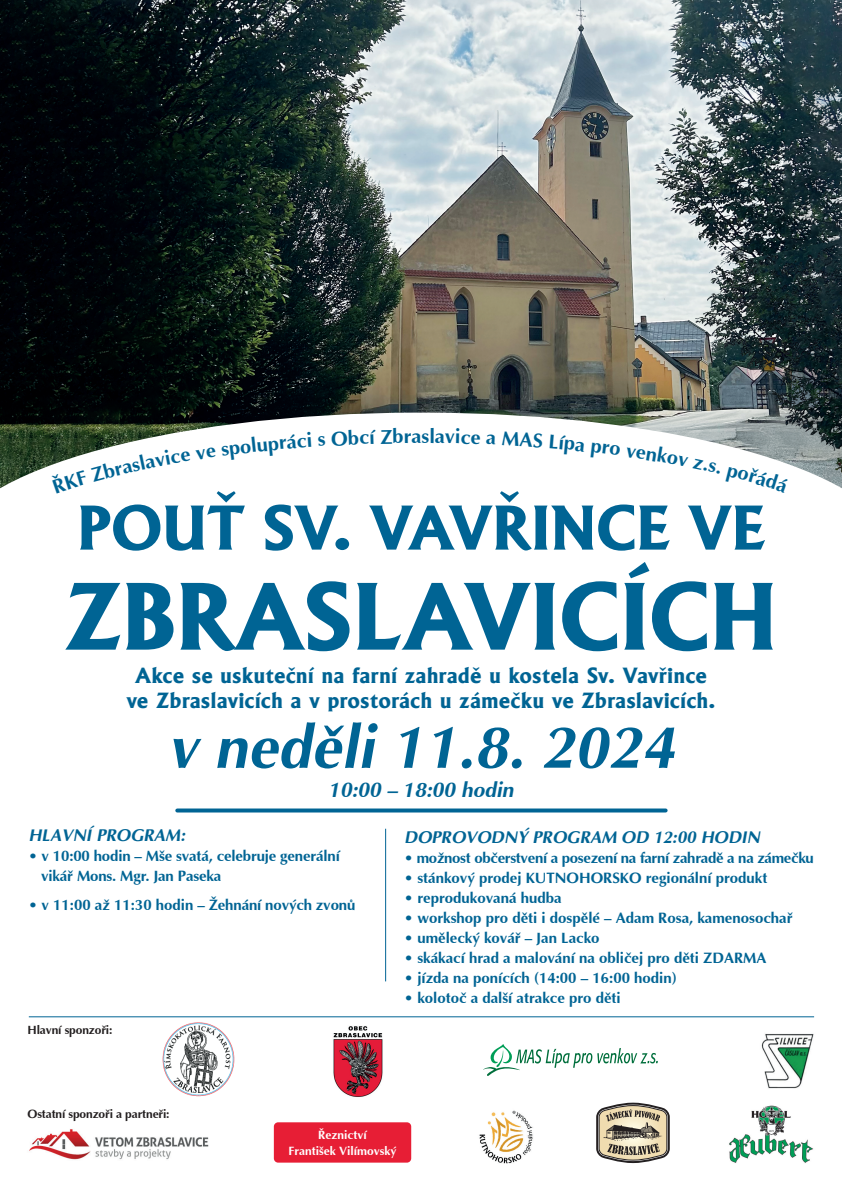
<style>
.page{position:relative;width:842px;height:1191px;background:#fff}
.page>*{position:absolute;margin:0;border:0;box-sizing:border-box;transform-origin:0 0}
.t1{font:700 100px "Albius TOT";letter-spacing:-.025em;color:#006494}
.t2{font:700 66px "Albius TOT";letter-spacing:-.025em;color:#006494}
.t3{font:italic 60px "Ottawa CE Bold";color:#006494}
.t4{font:700 23px/25px "Albius TOT";color:#006494;text-align:center}
.t5{font:italic 21px "Ottawa CE Bold";color:#006494}
.t6{font:20px "Ottawa CE Bold";color:#006494}
.t7{font:italic 17px "Ottawa CE Bold";color:#006494}
.t8{font:15px/20px "Ottawa CE Bold";color:#006494}
.t9{font:15px "Ottawa CE Bold";letter-spacing:-.02em;color:#006494}
.t10{font:12px "Ottawa CE Bold";letter-spacing:-.01em;color:#231f20}
.t11{font:12px/16px "Ottawa CE Bold";color:#fff;text-align:center}
</style>
<div class="page">
<img style="left:0;top:0;width:842px;height:412px">
<img style="left:150px;top:1017px;width:99px;height:80px">
<svg style="left:0;top:412px;width:842px;height:77px"></svg>
<svg style="left:483px;top:1044px;width:175px;height:32px"></svg>
<img style="left:333px;top:1026px;width:50px;height:71px">
<img style="left:479px;top:1110px;width:54px;height:54px">
<hr style="left:29px;top:1016px;width:785px;height:1px;background:#006494">
<hr style="left:385px;top:828px;width:1px;height:153px;background:#006494">
<svg style="left:177px;top:808px;width:489px;height:4px;background:#2077a1"></svg>
<img style="left:729px;top:1105px;width:85px;height:58px">
<div style="left:274px;top:1122px;width:137px;height:40px;background:#e71e35;border-radius:4px"></div>
<img style="left:29px;top:1129px;width:180px;height:31px">
<svg style="left:596px;top:1102px;width:74px;height:61px;background:#ada38f"></svg>
<img style="left:761px;top:1034px;width:53px;height:55px">
<svg style="left:51px;top:432px;width:275px;height:57px"></svg>
<svg style="left:332px;top:428px;width:79px;height:18px"></svg>
<svg style="left:435px;top:428px;width:61px;height:17px"></svg>
<svg style="left:502px;top:431px;width:41px;height:17px"></svg>
<svg style="left:550px;top:434px;width:35px;height:21px"></svg>
<svg style="left:591px;top:442px;width:29px;height:16px"></svg>
<svg style="left:626px;top:447px;width:94px;height:27px"></svg>
<svg style="left:726px;top:466px;width:63px;height:23px"></svg>
<h3 class="t6" style="left:412px;top:424px;width:25px">asl</h3>
<p class="t2" style="left:76px;top:490px;width:691px">POUŤ SV. VAVŘINCE VE</p>
<p class="t1" style="left:63px;top:559px;width:717px">ZBRASLAVICÍCH</p>
<p class="t4" style="left:126px;top:662px;width:591px">Akce se uskuteční na farní zahradě u kostela Sv. Vavřince ve Zbraslavicích a v prostorách u zámečku ve Zbraslavicích.</p>
<p class="t3" style="left:167px;top:709px;width:509px">v neděli 11.8. 2024</p>
<p class="t5" style="left:328px;top:776px;width:187px">10:00 – 18:00 hodin</p>
<p class="t7" style="left:404px;top:826px;width:357px">DOPROVODNÝ PROGRAM OD 12:00 HODIN</p>
<p class="t9" style="left:404px;top:848px;width:411px">• možnost občerstvení a posezení na farní zahradě a na zámečku</p>
<p class="t8" style="left:404px;top:867px;width:365px">• stánkový prodej KUTNOHORSKO regionální produkt</p>
<p class="t8" style="left:404px;top:887px;width:159px">• reprodukovaná hudba</p>
<p class="t8" style="left:404px;top:907px;width:390px">• workshop pro děti i dospělé – Adam Rosa, kamenosochař</p>
<p class="t8" style="left:404px;top:927px;width:197px">• umělecký kovář – Jan Lacko</p>
<p class="t8" style="left:404px;top:947px;width:364px">• skákací hrad a malování na obličej pro děti ZDARMA</p>
<p class="t8" style="left:404px;top:967px;width:274px">• jízda na ponících (14:00 – 16:00 hodin)</p>
<p class="t8" style="left:404px;top:987px;width:218px">• kolotoč a další atrakce pro děti</p>
<p class="t7" style="left:28px;top:824px;width:158px">HLAVNÍ PROGRAM:</p>
<p class="t8" style="left:41px;top:846px;width:300px;text-indent:-13px">• v 10:00 hodin – Mše svatá, celebruje generální vikář Mons. Mgr. Jan Paseka</p>
<p class="t8" style="left:28px;top:895px;width:329px">• v 11:00 až 11:30 hodin – Žehnání nových zvonů</p>
<p class="t10" style="left:28px;top:1022px;width:86px">Hlavní sponzoři:</p>
<p class="t10" style="left:28px;top:1106px;width:144px">Ostatní sponzoři a partneři:</p>
<p class="t11" style="left:288px;top:1126px;width:109px">Řeznictví<br>František Vilímovský</p>
</div>
